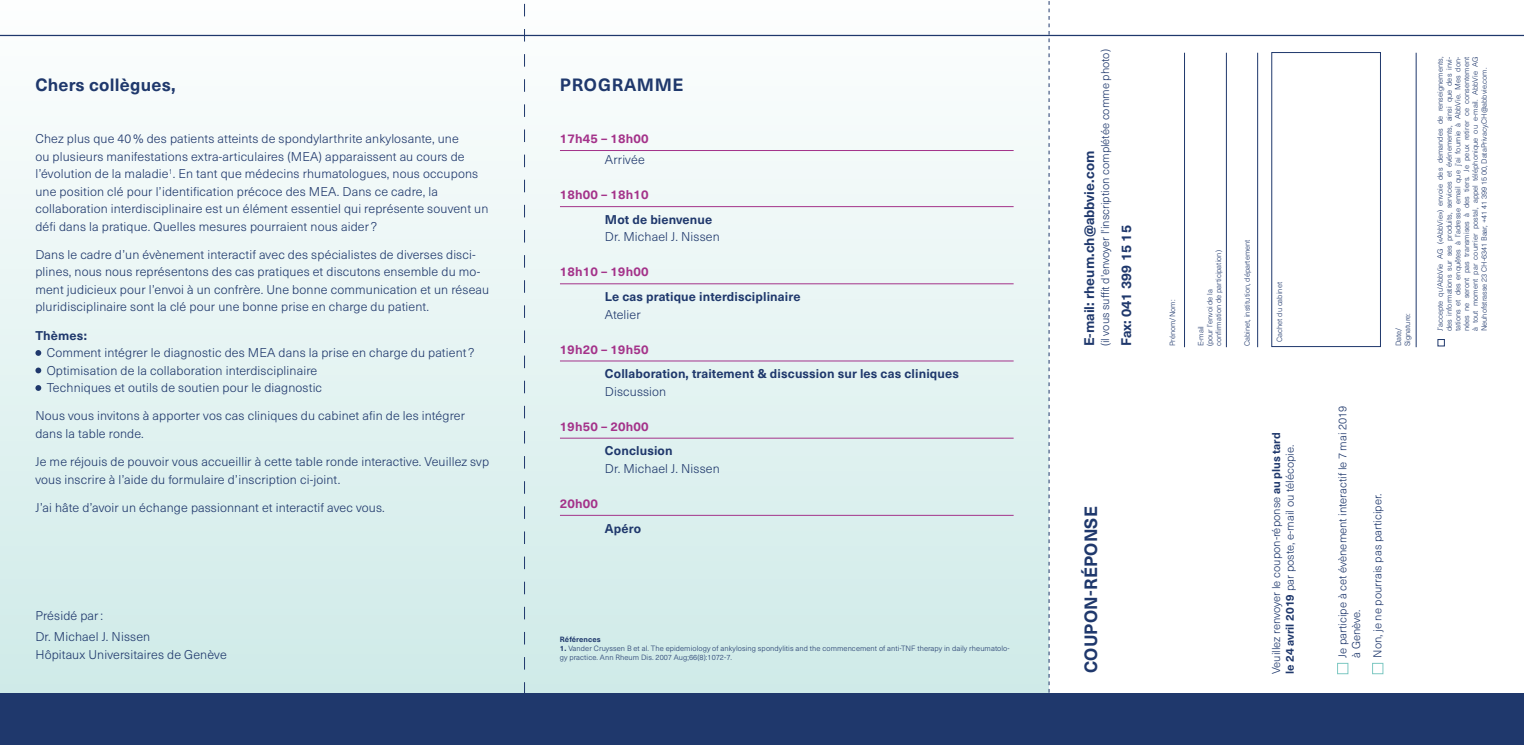
<style>
.page{position:relative;width:1524px;height:745px;background:#fff}
.page>*{position:absolute;margin:0;border:0;box-sizing:border-box;transform-origin:0 0}
.t1{font:700 17.5px "Neue Haas Unica Pro";letter-spacing:.01em;color:#1f386c}
.t2{font:700 17.5px "Neue Haas Unica Pro";letter-spacing:.04em;color:#1f386c}
.t3{font:700 13.75px "Neue Haas Unica Pro";color:#1f386c}
.t4{font:300 12.5px/17.5px "Neue Haas Unica Pro";letter-spacing:.01em;color:#1f386c}
.t5{font:700 12.5px "Neue Haas Unica Pro";letter-spacing:.01em;color:#1f386c}
.t6{font:700 12.5px "Neue Haas Unica Pro";letter-spacing:.01em;color:#a4338a}
.t7{font:300 11.25px/13.8px "Neue Haas Unica Pro";color:#1f386c}
.t8{font:300 7.5px/8.8px "Neue Haas Unica Pro";color:#1f386c}
.t9{font:700 7.5px "Neue Haas Unica Pro";letter-spacing:.01em;color:#1f386c}
.s1{font-weight:700}
</style>
<div class="page">
<div style="left:0;top:0;width:1049px;height:744px;background:linear-gradient(to bottom,#fdfdfe,#cce9e6)"></div>
<div style="left:0;top:693px;width:1524px;height:51px;background:#1f386c"></div>
<hr style="left:0;top:35px;width:1524px;height:1px;background:#1f386c">
<svg style="left:35px;top:350px;width:6px;height:5px"></svg>
<svg style="left:35px;top:367px;width:6px;height:6px"></svg>
<svg style="left:35px;top:385px;width:6px;height:5px"></svg>
<hr style="left:560px;top:150px;width:453px;height:1px;background:#a4338a">
<hr style="left:560px;top:206px;width:453px;height:1px;background:#a4338a">
<hr style="left:560px;top:283px;width:453px;height:1px;background:#a4338a">
<hr style="left:560px;top:360px;width:453px;height:1px;background:#a4338a">
<hr style="left:560px;top:437px;width:453px;height:1px;background:#a4338a">
<hr style="left:560px;top:514px;width:453px;height:1px;background:#a4338a">
<div style="left:1337px;top:662px;width:11px;height:11px;border:1px solid #7dc8c2"></div>
<div style="left:1372px;top:662px;width:11px;height:11px;border:1px solid #7dc8c2"></div>
<div style="left:1437px;top:339px;width:7px;height:7px;border:1px solid #1f386c"></div>
<div style="left:1271px;top:52px;width:109px;height:294px;border:1px solid #1f386c"></div>
<hr style="left:1416px;top:53px;width:1px;height:294px;background:#1f386c">
<hr style="left:1184px;top:53px;width:1px;height:294px;background:#1f386c">
<hr style="left:1226px;top:53px;width:1px;height:294px;background:#1f386c">
<hr style="left:1257px;top:53px;width:1px;height:294px;background:#1f386c">
<svg style="left:524px;top:0;width:1px;height:693px"></svg>
<svg style="left:1049px;top:1px;width:1px;height:692px"></svg>
<h1 class="t1" style="left:35px;top:74px;width:142px">Chers collègues,</h1>
<p class="t4" style="left:35px;top:130px;width:454px">Chez plus que 40 % des patients atteints de spondylarthrite ankylosante, une<br>ou plusieurs manifestations extra-articulaires (MEA) apparaissent au cours de l’évolution de la maladie<sup>1</sup>. En tant que médecins rhumatologues, nous occupons une position clé pour l’identification précoce des MEA. Dans ce cadre, la collaboration interdisciplinaire est un élément essentiel qui représente souvent un défi dans la pratique. Quelles mesures pourraient nous aider?</p>
<p class="t4" style="left:35px;top:246px;width:455px">Dans le cadre d’un évènement interactif avec des spécialistes de diverses disci&shy;plines, nous nous représentons des cas pratiques et discutons ensemble du mo&shy;ment judicieux pour l’envoi à un confrère. Une bonne communication et un réseau pluridisciplinaire sont la clé pour une bonne prise en charge du patient.</p>
<p class="t5" style="left:35px;top:327px;width:53px">Thèmes:</p>
<p class="t4" style="left:47px;top:344px;width:429px">Comment intégrer le diagnostic des MEA dans la prise en charge du patient ?<br>Optimisation de la collaboration interdisciplinaire<br>Techniques et outils de soutien pour le diagnostic</p>
<p class="t4" style="left:35px;top:407px;width:431px">Nous vous invitons à apporter vos cas cliniques du cabinet afin de les intégrer dans la table ronde.</p>
<p class="t4" style="left:35px;top:453px;width:455px">Je me réjouis de pouvoir vous accueillir à cette table ronde interactive. Veuillez svp vous inscrire à l’aide du formulaire d’inscription ci-joint.</p>
<p class="t4" style="left:35px;top:498px;width:351px">J’ai hâte d’avoir un échange passionnant et interactif avec vous.</p>
<p class="t4" style="left:35px;top:605px;width:116px;line-height:21px">Présidé par:<br>Dr. Michael J. Nissen</p>
<p class="t4" style="left:35px;top:645px;width:193px">Hôpitaux Universitaires de Genève</p>
<h1 class="t2" style="left:560px;top:74px;width:125px">PROGRAMME</h1>
<p class="t6" style="left:560px;top:131px;width:90px">17h45 – 18h00</p>
<p class="t4" style="left:605px;top:151px;width:41px">Arrivée</p>
<p class="t6" style="left:560px;top:187px;width:90px">18h00 – 18h10</p>
<p class="t5" style="left:605px;top:211px;width:109px">Mot de bienvenue</p>
<p class="t4" style="left:605px;top:228px;width:116px">Dr. Michael J. Nissen</p>
<p class="t6" style="left:560px;top:264px;width:90px">18h10 – 19h00</p>
<p class="t5" style="left:605px;top:289px;width:197px">Le cas pratique interdisciplinaire</p>
<p class="t4" style="left:605px;top:305px;width:37px">Atelier</p>
<p class="t6" style="left:560px;top:341px;width:90px">19h20 – 19h50</p>
<p class="t5" style="left:605px;top:366px;width:355px">Collaboration, traitement &amp; discussion sur les cas cliniques</p>
<p class="t4" style="left:605px;top:382px;width:63px">Discussion</p>
<p class="t6" style="left:560px;top:418px;width:90px">19h50 – 20h00</p>
<p class="t5" style="left:605px;top:443px;width:69px">Conclusion</p>
<p class="t4" style="left:605px;top:459px;width:116px">Dr. Michael J. Nissen</p>
<p class="t6" style="left:560px;top:495px;width:39px">20h00</p>
<p class="t5" style="left:605px;top:520px;width:38px">Apéro</p>
<p class="t9" style="left:560px;top:634px;width:42px">Références</p>
<p class="t8" style="left:560px;top:643px;width:451px"><span class="s1">1.</span> Vander Cruyssen B et al. The epidemiology of ankylosing spondylitis and the commencement of anti-TNF therapy in daily rheumatolo&shy;gy practice. Ann Rheum Dis. 2007 Aug;66(8):1072-7.</p>
<p class="t7" style="left:1098px;top:346px;width:298px;rotate:-90deg">(il vous suffit d'envoyer l'inscription complétée comme photo)</p>
<p class="t3" style="left:1081px;top:346px;width:197px;rotate:-90deg">E-mail: rheum.ch@abbvie.com</p>
<p class="t3" style="left:1118px;top:346px;width:123px;rotate:-90deg">Fax: 041 399 15 15</p>
<h1 class="t1" style="left:1080px;top:672px;width:168px;rotate:-90deg">COUPON-RÉPONSE</h1>
<p class="t8" style="left:1168px;top:346px;width:48px;rotate:-90deg">Prénom/Nom:</p>
<p class="t8" style="left:1196px;top:346px;width:97px;rotate:-90deg">E-mail<br>(pour l’envoi de la confirmation de participation)</p>
<p class="t8" style="left:1243px;top:346px;width:108px;rotate:-90deg">Cabinet, institution, département</p>
<p class="t8" style="left:1275px;top:341px;width:61px;rotate:-90deg">Cachet du cabinet</p>
<p class="t7" style="left:1269px;top:673px;width:243px;rotate:-90deg">Veuillez renvoyer le coupon-réponse <span class="s1">au plus tard le 24 avril 2019</span> par poste, e-mail ou télécopie.</p>
<p class="t8" style="left:1394px;top:346px;width:35px;rotate:-90deg">Date/<br>Signature:</p>
<p class="t7" style="left:1335px;top:657px;width:254px;rotate:-90deg">Je participe à cet évènement interactif le 7 mai 2019 à Genève.</p>
<p class="t7" style="left:1370px;top:657px;width:166px;rotate:-90deg">Non, je ne pourrais pas participer.</p>
<p class="t8" style="left:1436px;top:331px;width:276px;text-align:justify;rotate:-90deg">J’accepte qu'AbbVie AG («AbbVie») envoie des demandes de renseignements, des informations sur ses produits, services et événements, ainsi que des invi&shy;tations et des enquêtes à l’adresse email que j’ai fournie à AbbVie. Mes don&shy;nées ne seront pas transmises à des tiers. Je peux retirer ce consentement à tout moment par courrier postal, appel téléphonique ou e-mail. AbbVie AG Neuhofstrasse 23 CH-6341 Baar, +41 41 399 15 00, DataPrivacy.CH@abbvie.com.</p>
</div>
